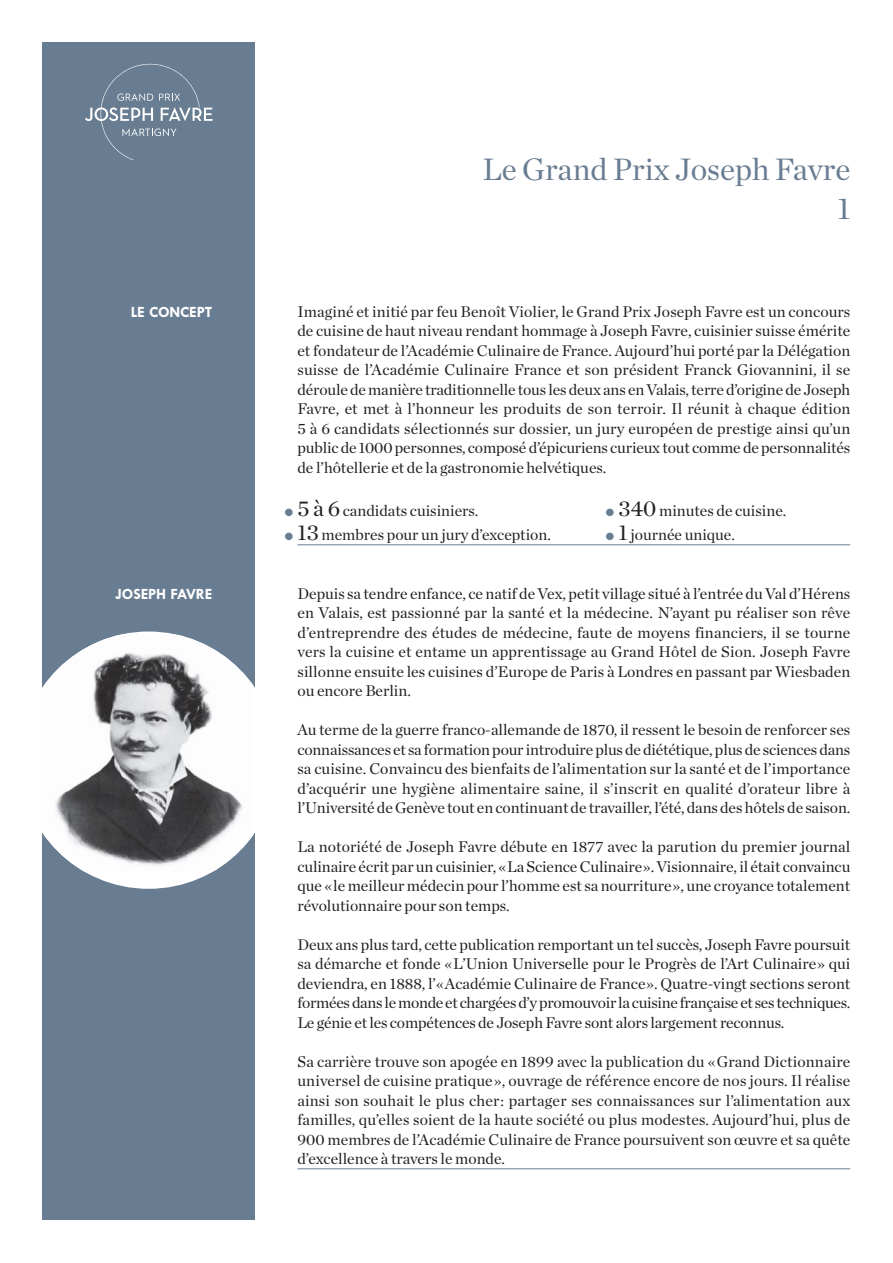
<style>
.page{position:relative;width:893px;height:1263px;background:#fff}
.page>*{position:absolute;margin:0;border:0;box-sizing:border-box;transform-origin:0 0}
.t1{font:31.5px/39px "Chronicle Deck";color:#697d92;text-align:right}
.t2{font:15.75px/19.5px "Chronicle Deck";color:#231f20;text-align:justify}
.t3{font:700 15.75px "Tw Cen";letter-spacing:-.01em;color:#fff}
.s1{color:#697d92}
.s2{font-size:22.5px}
</style>
<div class="page">
<div style="left:42px;top:43px;width:213px;height:1177px;background:#697d92"></div>
<svg style="left:85px;top:64px;width:128px;height:96px"></svg>
<hr style="left:297px;top:544px;width:553px;height:1px;background:#697d92">
<hr style="left:297px;top:1168px;width:553px;height:1px;background:#697d92">
<div style="left:20px;top:632px;width:257px;height:257px;background:#fff;border-radius:50%"></div>
<img style="left:42px;top:634px;width:211px;height:238px">
<p class="t3" style="left:131px;top:302px;width:83px">LE CONCEPT</p>
<p class="t3" style="left:115px;top:584px;width:99px">JOSEPH FAVRE</p>
<h1 class="t1" style="left:483px;top:153px;width:369px">Le Grand Prix Joseph Favre<br>1</h1>
<p class="t2" style="left:297px;top:303px;width:554px">Imaginé et initié par feu Benoît Violier, le Grand Prix Joseph Favre est un concours de cuisine de haut niveau rendant hommage à Joseph Favre, cuisinier suisse émérite et fondateur de l’Académie Culinaire de France. Aujourd’hui porté par la Délégation suisse de l’Académie Culinaire France et son président Franck Giovannini, il se déroule de manière traditionnelle tous les deux ans en Valais, terre d’origine de Joseph Favre, et met à l’honneur les produits de son terroir. Il réunit à chaque édition 5 à 6 candidats sélectionnés sur dossier, un jury européen de prestige ainsi qu’un public de 1000 personnes, composé d’épicuriens curieux tout comme de personnalités de l’hôtellerie et de la gastronomie helvétiques.</p>
<p class="t2" style="left:285px;top:502px;width:195px"><span class="s1">●</span> <span class="s2">5 à 6</span> candidats cuisiniers.</p>
<p class="t2" style="left:285px;top:526px;width:268px"><span class="s1">●</span> <span class="s2">13</span> membres pour un jury d’exception.</p>
<p class="t2" style="left:606px;top:502px;width:182px"><span class="s1">●</span> <span class="s2">340</span> minutes de cuisine.</p>
<p class="t2" style="left:606px;top:526px;width:131px"><span class="s1">●</span> <span class="s2">1</span> journée unique.</p>
<p class="t2" style="left:297px;top:585px;width:554px">Depuis sa tendre enfance, ce natif de Vex, petit village situé à l’entrée du Val d’Hérens en Valais, est passionné par la santé et la médecine. N’ayant pu réaliser son rêve d’entreprendre des études de médecine, faute de moyens financiers, il se tourne vers la cuisine et entame un apprentissage au Grand Hôtel de Sion. Joseph Favre sillonne ensuite les cuisines d’Europe de Paris à Londres en passant par Wiesbaden ou encore Berlin.</p>
<p class="t2" style="left:297px;top:721px;width:554px">Au terme de la guerre franco-allemande de 1870, il ressent le besoin de renforcer ses connaissances et sa formation pour introduire plus de diététique, plus de sciences dans sa cuisine. Convaincu des bienfaits de l’alimentation sur la santé et de l’importance d’acquérir une hygiène alimentaire saine, il s’inscrit en qualité d’orateur libre à l’Université de Genève tout en continuant de travailler, l’été, dans des hôtels de saison.</p>
<p class="t2" style="left:297px;top:838px;width:554px">La notoriété de Joseph Favre débute en 1877 avec la parution du premier journal culinaire écrit par un cuisinier, «La Science Culinaire». Visionnaire, il était convaincu que «le meilleur médecin pour l’homme est sa nourriture», une croyance totalement révolutionnaire pour son temps.</p>
<p class="t2" style="left:297px;top:936px;width:554px">Deux ans plus tard, cette publication remportant un tel succès, Joseph Favre poursuit sa démarche et fonde «L’Union Universelle pour le Progrès de l’Art Culinaire» qui deviendra, en 1888, l’«Académie Culinaire de France». Quatre-vingt sections seront formées dans le monde et chargées d’y promouvoir la cuisine française et ses techniques.<br>Le génie et les compétences de Joseph Favre sont alors largement reconnus.</p>
<p class="t2" style="left:297px;top:1053px;width:554px">Sa carrière trouve son apogée en 1899 avec la publication du «Grand Dictionnaire universel de cuisine pratique», ouvrage de référence encore de nos jours. Il réalise ainsi son souhait le plus cher: partager ses connaissances sur l’alimentation aux familles, qu’elles soient de la haute société ou plus modestes. Aujourd’hui, plus de 900 membres de l’Académie Culinaire de France poursuivent son œuvre et sa quête d’excellence à travers le monde.</p>
</div>
